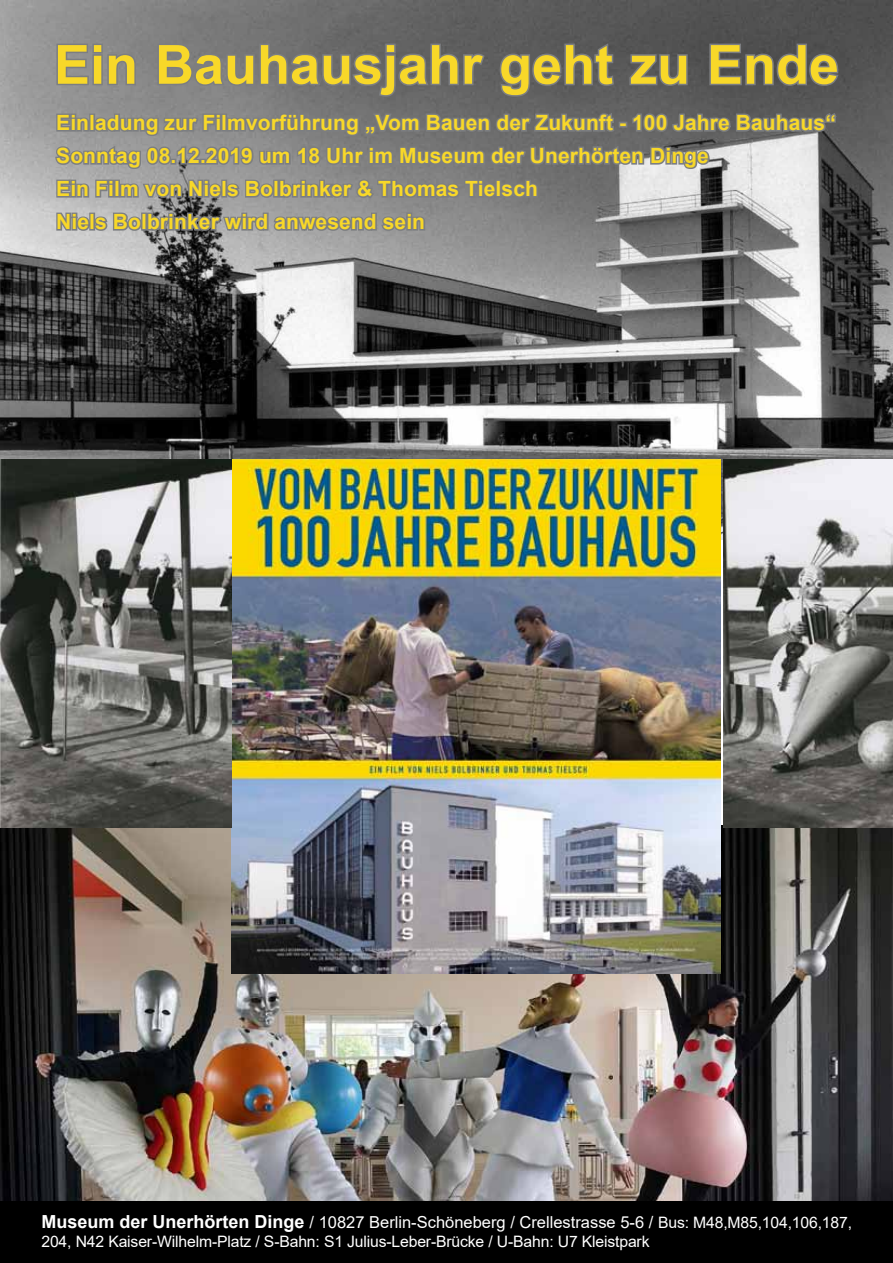
<style>
.page{position:relative;width:893px;height:1263px;background:#fff}
.page>*{position:absolute;margin:0;border:0;box-sizing:border-box;transform-origin:0 0}
.t1{font:700 54px "Arial";color:#f8d829}
.t2{font:700 21px/33px "Arial";letter-spacing:.005em;color:#f8d829}
.t3{font:16.5px "Arial";color:#fff}
.t4{font:15.75px "Arial";letter-spacing:-.01em;color:#fff}
.s1{font-weight:700;font-size:18px}
.s2{font-size:15.75px}
</style>
<div class="page">
<img style="left:0;top:826px;width:893px;height:375px">
<img style="left:0;top:0;width:893px;height:540px">
<img style="left:232px;top:459px;width:489px;height:515px">
<img style="left:0;top:459px;width:232px;height:368px">
<div style="left:0;top:1201px;width:893px;height:62px;background:#000"></div>
<svg style="left:54px;top:41px;width:786px;height:196px;background:#7f8081"></svg>
<img style="left:723px;top:459px;width:170px;height:368px">
<h1 class="t1" style="left:54px;top:27px;width:786px">Ein Bauhausjahr geht zu Ende</h1>
<p class="t2" style="left:56px;top:106px;width:781px">Einladung zur Filmvorführung „Vom Bauen der Zukunft - 100 Jahre Bauhaus“ Sonntag 08.12.2019 um 18 Uhr im Museum der Unerhörten Dinge<br>Ein Film von Niels Bolbrinker &amp; Thomas Tielsch<br>Niels Bolbrinker wird anwesend sein</p>
<p class="t3" style="left:41px;top:1211px;width:812px"><span class="s1">Museum der Unerhörten Dinge</span> / 10827 Berlin-Schöneberg / Crellestrasse 5-6 / <span class="s2">Bus: M48,M85,104,106,187,</span></p>
<p class="t4" style="left:41px;top:1231px;width:610px">204, N42 Kaiser-Wilhelm-Platz / S-Bahn: S1 Julius-Leber-Brücke / U-Bahn: U7 Kleistpark</p>
</div>
